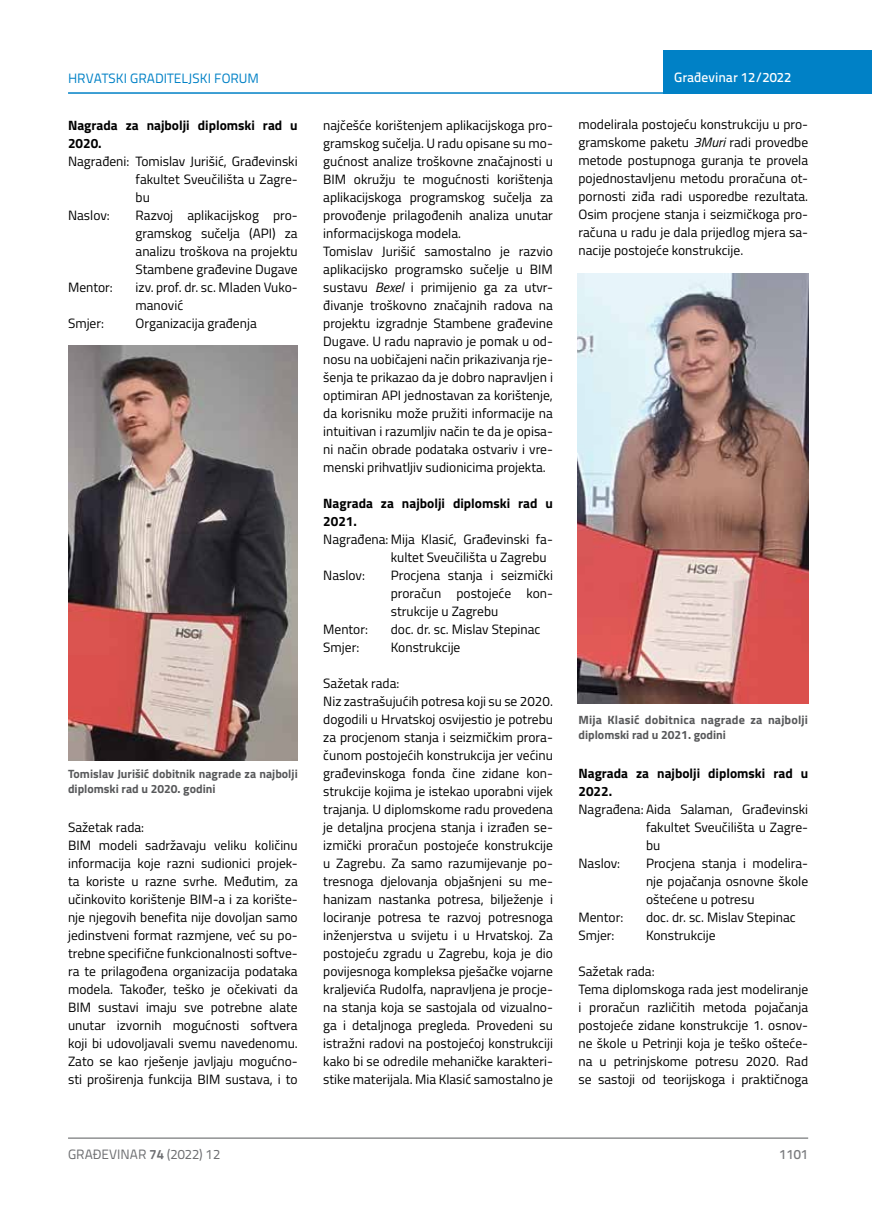
<style>
.page{position:relative;width:872px;height:1212px;background:#fff}
.page>*{position:absolute;margin:0;border:0;box-sizing:border-box;transform-origin:0 0}
.t1{font:13.5px/18px "Titillium";color:#000}
.t2{font:700 13.5px/18px "Titillium";color:#000}
.t3{font:13.5px "Titillium Text 22 L";color:#0081c6}
.t4{font:13.5px "Titillium Text 22 L";color:#6d6e71}
.t5{font:500 13.5px "Titillium Text 22 L";color:#fff}
.t6{font:500 13.5px "Titillium Text 22 L";color:#797a7d}
.t7{font:700 12px/15px "Titillium";color:#58595b}
.s1{font-style:italic}
.s2{font-weight:700}
</style>
<div class="page">
<div style="left:663px;top:50px;width:209px;height:44px;background:#0081c6"></div>
<hr style="left:68px;top:92px;width:804px;height:2px;background:#0081c6">
<hr style="left:68px;top:1138px;width:740px;height:1px;background:#58595b">
<img style="left:578px;top:274px;width:230px;height:429px">
<img style="left:68px;top:346px;width:230px;height:414px">
<p class="t3" style="left:68px;top:68px;width:192px">HRVATSKI GRADITELJSKI FORUM</p>
<p class="t5" style="left:674px;top:67px;width:118px">Građevinar 12/2022</p>
<p class="t2" style="left:68px;top:115px;width:231px">Nagrada za najbolji diplomski rad u<br>2020.</p>
<p class="t1" style="left:68px;top:151px;width:231px">Nagrađeni: Tomislav Jurišić, Građevinski</p>
<p class="t1" style="left:136px;top:169px;width:164px">fakultet Sveučilišta u Zagre-</p>
<p class="t1" style="left:136px;top:187px;width:16px">bu</p>
<p class="t1" style="left:68px;top:205px;width:43px">Naslov:</p>
<p class="t1" style="left:136px;top:205px;width:164px;text-align:justify">Razvoj aplikacijskog pro&shy;gramskog sučelja (API) za analizu troškova na projektu Stambene građevine Dugave</p>
<p class="t1" style="left:68px;top:277px;width:46px">Mentor:</p>
<p class="t1" style="left:136px;top:277px;width:164px">izv. prof. dr. sc. Mladen Vuko&shy;manović</p>
<p class="t1" style="left:68px;top:313px;width:37px">Smjer:</p>
<p class="t1" style="left:136px;top:313px;width:123px">Organizacija građenja</p>
<p class="t1" style="left:578px;top:115px;width:231px;text-align:justify">modelirala postojeću konstrukciju u pro&shy;gramskome paketu <span class="s1">3Muri</span> radi provedbe metode postupnoga guranja te provela pojednostavljenu metodu proračuna ot&shy;pornosti ziđa radi usporedbe rezultata.<br>Osim procjene stanja i seizmičkoga pro&shy;računa u radu je dala prijedlog mjera sa&shy;nacije postojeće konstrukcije.</p>
<p class="t1" style="left:323px;top:115px;width:231px">najčešće korištenjem aplikacijskoga pro&shy;gramskog sučelja. U radu opisane su mo&shy;gućnost analize troškovne značajnosti u BIM okružju te mogućnosti korištenja aplikacijskoga programskog sučelja za provođenje prilagođenih analiza unutar informacijskoga modela.<br>Tomislav Jurišić samostalno je razvio aplikacijsko programsko sučelje u BIM sustavu <span class="s1">Bexel</span> i primijenio ga za utvr&shy;đivanje troškovno značajnih radova na projektu izgradnje Stambene građevine Dugave. U radu napravio je pomak u od&shy;nosu na uobičajeni način prikazivanja rje&shy;šenja te prikazao da je dobro napravljen i optimiran API jednostavan za korištenje, da korisniku može pružiti informacije na intuitivan i razumljiv način te da je opisa&shy;ni način obrade podataka ostvariv i vre&shy;menski prihvatljiv sudionicima projekta.</p>
<p class="t2" style="left:323px;top:493px;width:231px">Nagrada za najbolji diplomski rad u<br>2021.</p>
<p class="t1" style="left:323px;top:529px;width:231px">Nagrađena: Mija Klasić, Građevinski fa-</p>
<p class="t1" style="left:391px;top:547px;width:157px">kultet Sveučilišta u Zagrebu</p>
<p class="t1" style="left:323px;top:565px;width:43px">Naslov:</p>
<p class="t1" style="left:391px;top:565px;width:164px;text-align:justify">Procjena stanja i seizmički proračun postojeće kon&shy;strukcije u Zagrebu</p>
<p class="t1" style="left:323px;top:619px;width:46px">Mentor:</p>
<p class="t1" style="left:391px;top:619px;width:151px">doc. dr. sc. Mislav Stepinac</p>
<p class="t1" style="left:323px;top:637px;width:37px">Smjer:</p>
<p class="t1" style="left:391px;top:637px;width:71px">Konstrukcije</p>
<p class="t1" style="left:323px;top:673px;width:231px">Sažetak rada:<br>Niz zastrašujućih potresa koji su se 2020. dogodili u Hrvatskoj osvijestio je potrebu za procjenom stanja i seizmičkim prora&shy;čunom postojećih konstrukcija jer većinu građevinskoga fonda čine zidane kon&shy;strukcije kojima je istekao uporabni vijek trajanja. U diplomskome radu provedena je detaljna procjena stanja i izrađen se&shy;izmički proračun postojeće konstrukcije u Zagrebu. Za samo razumijevanje po&shy;tresnoga djelovanja objašnjeni su me&shy;hanizam nastanka potresa, bilježenje i lociranje potresa te razvoj potresnoga inženjerstva u svijetu i u Hrvatskoj. Za postojeću zgradu u Zagrebu, koja je dio povijesnoga kompleksa pješačke vojarne kraljevića Rudolfa, napravljena je procje&shy;na stanja koja se sastojala od vizualno&shy;ga i detaljnoga pregleda. Provedeni su istražni radovi na postojećoj konstrukciji kako bi se odredile mehaničke karakteri&shy;stike materijala. Mia Klasić samostalno je</p>
<p class="t7" style="left:578px;top:712px;width:231px">Mija Klasić dobitnica nagrade za najbolji diplomski rad u 2021. godini</p>
<p class="t2" style="left:578px;top:764px;width:231px">Nagrada za najbolji diplomski rad u<br>2022.</p>
<p class="t1" style="left:578px;top:800px;width:231px">Nagrađena: Aida Salaman, Građevinski</p>
<p class="t1" style="left:646px;top:818px;width:164px">fakultet Sveučilišta u Zagre-</p>
<p class="t1" style="left:646px;top:836px;width:16px">bu</p>
<p class="t1" style="left:578px;top:854px;width:43px">Naslov:</p>
<p class="t1" style="left:646px;top:854px;width:164px;text-align:justify">Procjena stanja i modelira&shy;nje pojačanja osnovne škole oštećene u potresu</p>
<p class="t1" style="left:578px;top:908px;width:46px">Mentor:</p>
<p class="t1" style="left:646px;top:908px;width:151px">doc. dr. sc. Mislav Stepinac</p>
<p class="t1" style="left:578px;top:926px;width:37px">Smjer:</p>
<p class="t1" style="left:646px;top:926px;width:71px">Konstrukcije</p>
<p class="t1" style="left:578px;top:962px;width:231px">Sažetak rada:<br>Tema diplomskoga rada jest modeliranje i proračun različitih metoda pojačanja postojeće zidane konstrukcije 1. osnov&shy;ne škole u Petrinji koja je teško ošteće&shy;na u petrinjskome potresu 2020. Rad se sastoji od teorijskoga i praktičnoga</p>
<p class="t7" style="left:68px;top:766px;width:231px">Tomislav Jurišić dobitnik nagrade za najbolji diplomski rad u 2020. godini</p>
<p class="t1" style="left:68px;top:818px;width:231px">Sažetak rada:<br>BIM modeli sadržavaju veliku količinu informacija koje razni sudionici projek&shy;ta koriste u razne svrhe. Međutim, za učinkovito korištenje BIM-a i za korište&shy;nje njegovih benefita nije dovoljan samo jedinstveni format razmjene, već su po&shy;trebne specifične funkcionalnosti softve&shy;ra te prilagođena organizacija podataka modela. Također, teško je očekivati da BIM sustavi imaju sve potrebne alate unutar izvornih mogućnosti softvera koji bi udovoljavali svemu navedenomu.<br>Zato se kao rješenje javljaju mogućno&shy;sti proširenja funkcija BIM sustava, i to</p>
<p class="t4" style="left:68px;top:1144px;width:154px">GRAĐEVINAR <span class="s2">74</span> (2022) 12</p>
<p class="t6" style="left:779px;top:1144px;width:30px">1101</p>
</div>
